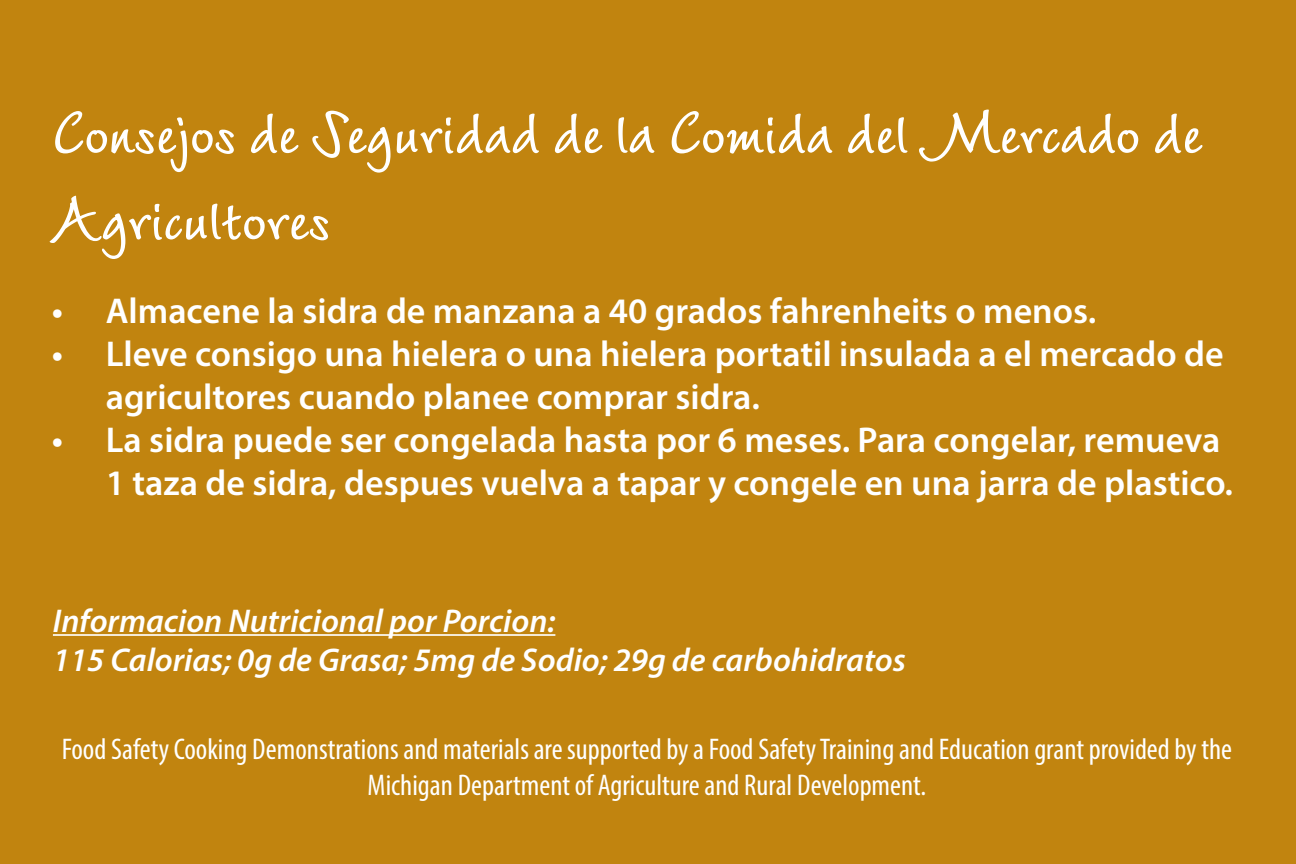
<style>
.page{position:relative;width:1296px;height:864px;background:#c1840f}
.page>*{position:absolute;margin:0;border:0;box-sizing:border-box;transform-origin:0 0}
.t1{font:700 72px/86.4px "LT Wiesbaden Swing";color:#fff}
.t2{font:600 36px/43.2px "Myriad Pro";color:#fff}
.t3{font:italic 600 33px "Myriad Pro";color:#fff}
.t4{font:condensed 30px/36px "Myriad Pro";color:#fff;text-align:center}
</style>
<div class="page">
<hr style="left:53px;top:634px;width:502px;height:2px;background:#fff">
<p class="t1" style="left:52px;top:88px;width:1152px">Consejos de Seguridad de la Comida del Mercado de<br>Agricultores</p>
<p class="t2" style="left:52px;top:288px;width:1046px">• Almacene la sidra de manzana a 40 grados fahrenheits o menos.</p>
<p class="t2" style="left:106px;top:331px;width:1119px;text-indent:-54px">• Lleve consigo una hielera o una hielera portatil insulada a el mercado de agricultores cuando planee comprar sidra.</p>
<p class="t2" style="left:106px;top:418px;width:1129px;text-indent:-54px">• La sidra puede ser congelada hasta por 6 meses. Para congelar, remueva<br>1 taza de sidra, despues vuelva a tapar y congele en una jarra de plastico.</p>
<p class="t3" style="left:53px;top:600px;width:504px">Informacion Nutricional por Porcion:</p>
<p class="t3" style="left:53px;top:639px;width:855px">115 Calorias; 0g de Grasa; 5mg de Sodio; 29g de carbohidratos</p>
<p class="t4" style="left:62px;top:731px;width:1172px">Food Safety Cooking Demonstrations and materials are supported by a Food Safety Training and Education grant provided by the<br>Michigan Department of Agriculture and Rural Development.</p>
</div>
